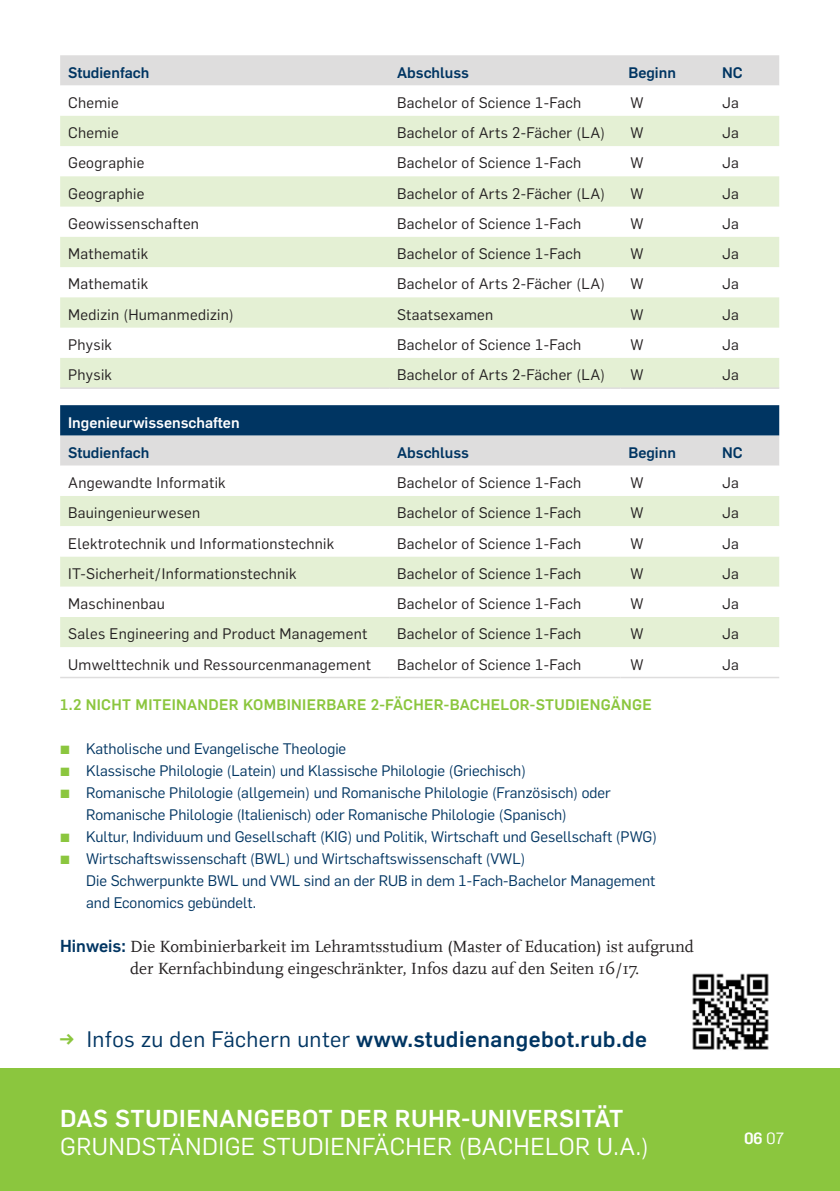
<style>
.page{position:relative;width:840px;height:1191px;background:#fff}
.page>*{position:absolute;margin:0;border:0;box-sizing:border-box;transform-origin:0 0}
.t1{font:24px "Rub Flama";letter-spacing:.02em;color:#fff}
.t2{font:700 24px "Rub Flama";letter-spacing:.02em;color:#fff}
.t3{font:700 22px "Rub Flama";letter-spacing:.02em;color:#003562}
.t4{font:17px/22px "RUB Scala MZ";color:#231f20}
.t5{font:700 16px "Rub Flama";color:#fff}
.t6{font:15px "Rub Flama";letter-spacing:.02em;color:#231f20}
.t7{font:15px/22px "Rub Flama";color:#003562}
.t8{font:700 15px "Rub Flama";letter-spacing:.02em;color:#8bc63e}
.t9{font:700 15px "Rub Flama";color:#003562}
.t10{font:700 15px "Rub Flama";color:#fff}
.s1{color:#8bc63e}
.s2{font-family:"Rub Flama";font-weight:700;color:#003562}
.s3{font-weight:400}
</style>
<div class="page">
<div style="left:0;top:1068px;width:839px;height:123px;background:#8bc63e"></div>
<div style="left:60px;top:55px;width:718px;height:31px;background:#dedddd"></div>
<svg style="left:60px;top:116px;width:718px;height:271px;fill:#e4f0d4"></svg>
<svg style="left:60px;top:435px;width:718px;height:212px"></svg>
<div style="left:60px;top:405px;width:718px;height:30px;background:#003562"></div>
<hr style="left:60px;top:387px;width:329px;height:2px;background:#dedddd">
<hr style="left:389px;top:387px;width:231px;height:2px;background:#dedddd">
<hr style="left:620px;top:387px;width:93px;height:2px;background:#dedddd">
<hr style="left:713px;top:387px;width:65px;height:2px;background:#dedddd">
<hr style="left:60px;top:677px;width:329px;height:1px;background:#dedddd">
<hr style="left:389px;top:677px;width:231px;height:1px;background:#dedddd">
<hr style="left:620px;top:677px;width:93px;height:1px;background:#dedddd">
<hr style="left:713px;top:677px;width:65px;height:1px;background:#dedddd">
<img style="left:692px;top:973px;width:77px;height:77px">
<p class="t9" style="left:68px;top:61px;width:83px">Studienfach</p>
<p class="t9" style="left:397px;top:61px;width:73px">Abschluss</p>
<p class="t9" style="left:628px;top:61px;width:49px">Beginn</p>
<p class="t9" style="left:721px;top:61px;width:22px">NC</p>
<p class="t6" style="left:68px;top:92px;width:52px">Chemie</p>
<p class="t6" style="left:397px;top:92px;width:185px">Bachelor of Science 1-Fach</p>
<p class="t6" style="left:630px;top:92px;width:15px">W</p>
<p class="t6" style="left:721px;top:92px;width:18px">Ja</p>
<p class="t6" style="left:68px;top:122px;width:52px">Chemie</p>
<p class="t6" style="left:397px;top:122px;width:209px">Bachelor of Arts 2-Fächer (LA)</p>
<p class="t6" style="left:630px;top:122px;width:15px">W</p>
<p class="t6" style="left:721px;top:122px;width:18px">Ja</p>
<p class="t6" style="left:68px;top:153px;width:78px">Geographie</p>
<p class="t6" style="left:397px;top:153px;width:185px">Bachelor of Science 1-Fach</p>
<p class="t6" style="left:630px;top:153px;width:15px">W</p>
<p class="t6" style="left:721px;top:153px;width:18px">Ja</p>
<p class="t6" style="left:68px;top:183px;width:78px">Geographie</p>
<p class="t6" style="left:397px;top:183px;width:209px">Bachelor of Arts 2-Fächer (LA)</p>
<p class="t6" style="left:630px;top:183px;width:15px">W</p>
<p class="t6" style="left:721px;top:183px;width:18px">Ja</p>
<p class="t6" style="left:68px;top:213px;width:132px">Geowissenschaften</p>
<p class="t6" style="left:397px;top:213px;width:185px">Bachelor of Science 1-Fach</p>
<p class="t6" style="left:630px;top:213px;width:15px">W</p>
<p class="t6" style="left:721px;top:213px;width:18px">Ja</p>
<p class="t6" style="left:68px;top:243px;width:81px">Mathematik</p>
<p class="t6" style="left:397px;top:243px;width:185px">Bachelor of Science 1-Fach</p>
<p class="t6" style="left:630px;top:243px;width:15px">W</p>
<p class="t6" style="left:721px;top:243px;width:18px">Ja</p>
<p class="t6" style="left:68px;top:274px;width:81px">Mathematik</p>
<p class="t6" style="left:397px;top:274px;width:209px">Bachelor of Arts 2-Fächer (LA)</p>
<p class="t6" style="left:630px;top:274px;width:15px">W</p>
<p class="t6" style="left:721px;top:274px;width:18px">Ja</p>
<p class="t6" style="left:68px;top:304px;width:167px">Medizin (Humanmedizin)</p>
<p class="t6" style="left:397px;top:304px;width:98px">Staatsexamen</p>
<p class="t6" style="left:630px;top:304px;width:15px">W</p>
<p class="t6" style="left:721px;top:304px;width:18px">Ja</p>
<p class="t6" style="left:68px;top:334px;width:45px">Physik</p>
<p class="t6" style="left:397px;top:334px;width:185px">Bachelor of Science 1-Fach</p>
<p class="t6" style="left:630px;top:334px;width:15px">W</p>
<p class="t6" style="left:721px;top:334px;width:18px">Ja</p>
<p class="t6" style="left:68px;top:364px;width:45px">Physik</p>
<p class="t6" style="left:397px;top:364px;width:209px">Bachelor of Arts 2-Fächer (LA)</p>
<p class="t6" style="left:630px;top:364px;width:15px">W</p>
<p class="t6" style="left:721px;top:364px;width:18px">Ja</p>
<p class="t10" style="left:68px;top:411px;width:173px">Ingenieurwissenschaften</p>
<p class="t9" style="left:68px;top:441px;width:83px">Studienfach</p>
<p class="t9" style="left:397px;top:441px;width:73px">Abschluss</p>
<p class="t9" style="left:628px;top:441px;width:49px">Beginn</p>
<p class="t9" style="left:721px;top:441px;width:22px">NC</p>
<p class="t6" style="left:68px;top:472px;width:159px">Angewandte Informatik</p>
<p class="t6" style="left:397px;top:472px;width:185px">Bachelor of Science 1-Fach</p>
<p class="t6" style="left:630px;top:472px;width:15px">W</p>
<p class="t6" style="left:721px;top:472px;width:18px">Ja</p>
<p class="t6" style="left:68px;top:502px;width:133px">Bauingenieurwesen</p>
<p class="t6" style="left:397px;top:502px;width:185px">Bachelor of Science 1-Fach</p>
<p class="t6" style="left:630px;top:502px;width:15px">W</p>
<p class="t6" style="left:721px;top:502px;width:18px">Ja</p>
<p class="t6" style="left:68px;top:533px;width:267px">Elektrotechnik und Informationstechnik</p>
<p class="t6" style="left:397px;top:533px;width:185px">Bachelor of Science 1-Fach</p>
<p class="t6" style="left:630px;top:533px;width:15px">W</p>
<p class="t6" style="left:721px;top:533px;width:18px">Ja</p>
<p class="t6" style="left:68px;top:563px;width:230px">IT-Sicherheit / Informationstechnik</p>
<p class="t6" style="left:397px;top:563px;width:185px">Bachelor of Science 1-Fach</p>
<p class="t6" style="left:630px;top:563px;width:15px">W</p>
<p class="t6" style="left:721px;top:563px;width:18px">Ja</p>
<p class="t6" style="left:68px;top:593px;width:98px">Maschinenbau</p>
<p class="t6" style="left:397px;top:593px;width:185px">Bachelor of Science 1-Fach</p>
<p class="t6" style="left:630px;top:593px;width:15px">W</p>
<p class="t6" style="left:721px;top:593px;width:18px">Ja</p>
<p class="t6" style="left:68px;top:623px;width:300px">Sales Engineering and Product Management</p>
<p class="t6" style="left:397px;top:623px;width:185px">Bachelor of Science 1-Fach</p>
<p class="t6" style="left:630px;top:623px;width:15px">W</p>
<p class="t6" style="left:721px;top:623px;width:18px">Ja</p>
<p class="t6" style="left:68px;top:654px;width:304px">Umwelttechnik und Ressourcenmanagement</p>
<p class="t6" style="left:397px;top:654px;width:185px">Bachelor of Science 1-Fach</p>
<p class="t6" style="left:630px;top:654px;width:15px">W</p>
<p class="t6" style="left:721px;top:654px;width:18px">Ja</p>
<p class="t8" style="left:60px;top:694px;width:593px">1.2 NICHT MITEINANDER KOMBINIERBARE 2-FÄCHER-BACHELOR-STUDIENGÄNGE</p>
<p class="t7" style="left:60px;top:737px;width:287px"><span class="s1">▪</span> Katholische und Evangelische Theologie</p>
<p class="t7" style="left:60px;top:759px;width:467px"><span class="s1">▪</span> Klassische Philologie (Latein) und Klassische Philologie (Griechisch)</p>
<p class="t7" style="left:86px;top:781px;width:526px;text-indent:-26px"><span class="s1">▪</span> Romanische Philologie (allgemein) und Romanische Philologie (Französisch) oder<br>Romanische Philologie (Italienisch) oder Romanische Philologie (Spanisch)</p>
<p class="t7" style="left:60px;top:825px;width:598px"><span class="s1">▪</span> Kultur, Individuum und Gesellschaft (KIG) und Politik, Wirtschaft und Gesellschaft (PWG)</p>
<p class="t7" style="left:86px;top:847px;width:570px;text-indent:-26px"><span class="s1">▪</span> Wirtschaftswissenschaft (BWL) und Wirtschaftswissenschaft (VWL)<br>Die Schwerpunkte BWL und VWL sind an der RUB in dem 1-Fach-Bachelor Management and Economics gebündelt.</p>
<p class="t4" style="left:130px;top:935px;width:565px;text-indent:-70px"><span class="s2">Hinweis:</span> Die Kombinierbarkeit im Lehramtsstudium (Master of Education) ist aufgrund der Kernfachbindung eingeschränkter, Infos dazu auf den Seiten 16/17.</p>
<h2 class="t3" style="left:59px;top:1023px;width:589px"><span class="s1">→</span> <span class="s3">Infos zu den Fächern unter</span> www.studienangebot.rub.de</h2>
<h1 class="t2" style="left:60px;top:1101px;width:564px">DAS STUDIENANGEBOT DER RUHR-UNIVERSITÄT</h1>
<h1 class="t1" style="left:60px;top:1130px;width:590px">GRUNDSTÄNDIGE STUDIENFÄCHER (BACHELOR U.A.)</h1>
<p class="t5" style="left:744px;top:1126px;width:41px">06 <span class="s3">07</span></p>
</div>
